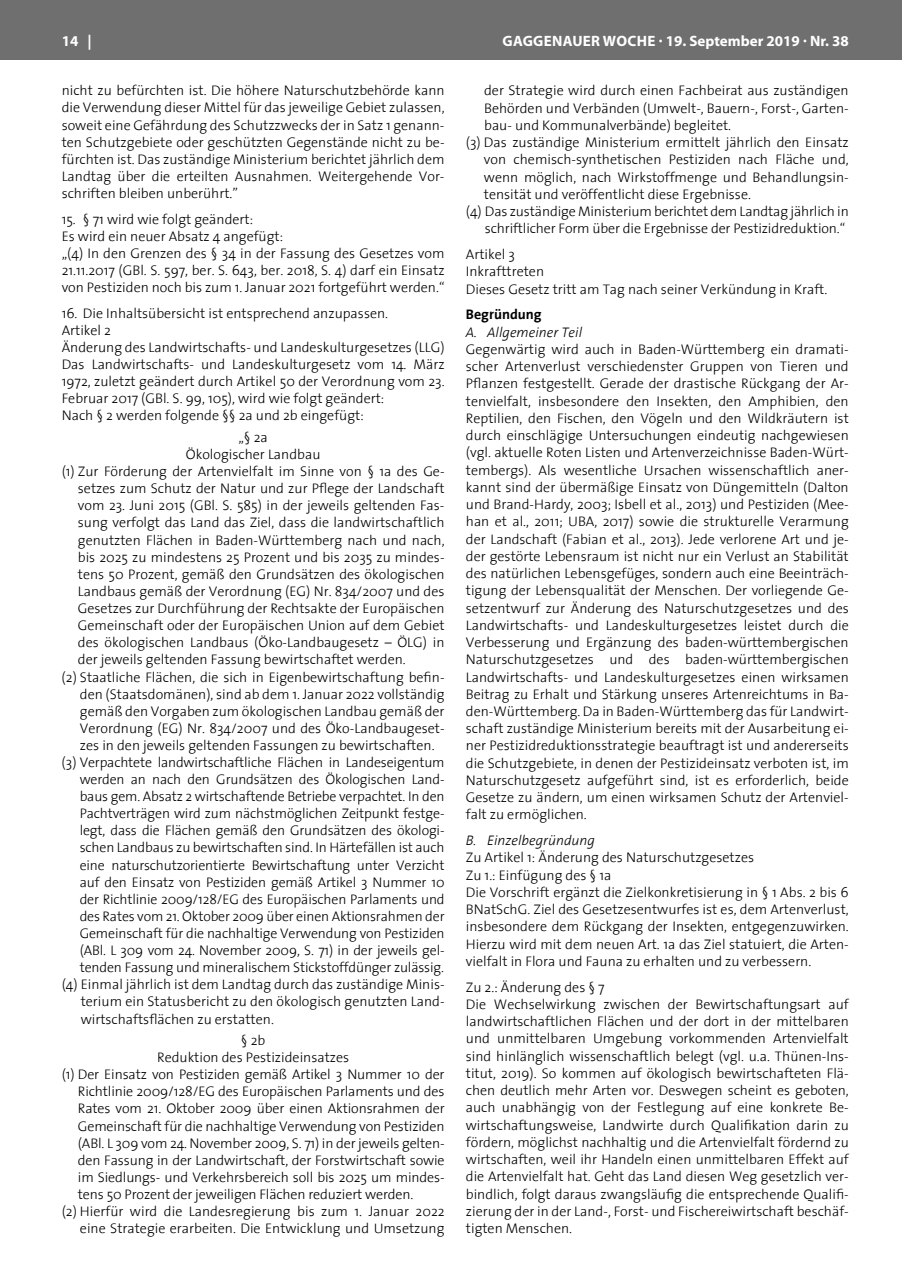
<style>
.page{position:relative;width:902px;height:1280px;background:#fff}
.page>*{position:absolute;margin:0;border:0;box-sizing:border-box;transform-origin:0 0}
.t1{font:700 15px "Myriad Pro";color:#fff}
.t2{font:300 14.1px/17.2px "The Sans";color:#000}
.t3{font:italic 300 14.1px "The Sans";color:#000}
.t4{font:700 14.1px "The Sans";color:#000}
</style>
<div class="page">
<div style="left:0;top:0;width:901px;height:60px;background:#706f6f"></div>
<p class="t1" style="left:62px;top:31px;width:31px">14 |</p>
<p class="t1" style="left:502px;top:31px;width:348px">GAGG ENAUER WOCHE · 19. SEPTEMBER 2019 · NR. 38</p>
<p class="t2" style="left:62px;top:81px;width:384px;text-align:justify">nicht zu befürchten ist. Die höhere Naturschutzbehörde kann die Verwendung dieser Mittel für das jeweilige Gebiet zulassen, soweit eine Gefährdung des Schutzzwecks der in Satz 1 genann&shy;ten Schutzgebiete oder geschützten Gegenstände nicht zu be&shy;fürchten ist. Das zuständige Ministerium berichtet jährlich dem Landtag über die erteilten Ausnahmen. Weitergehende Vor&shy;schriften bleiben unberührt.”</p>
<p class="t2" style="left:62px;top:210px;width:384px">15. § 71 wird wie folgt geändert:<br>Es wird ein neuer Absatz 4 angefügt:<br>„(4) In den Grenzen des § 34 in der Fassung des Gesetzes vom 21.11.2017 (GBl. S. 597, ber. S. 643, ber. 2018, S. 4) darf ein Einsatz von Pestiziden noch bis zum 1. Januar 2021 fortgeführt werden.“</p>
<p class="t2" style="left:62px;top:304px;width:384px">16. Die Inhaltsübersicht ist entsprechend anzupassen.<br>Artikel 2<br>Änderung des Landwirtschafts- und Landeskulturgesetzes (LLG)<br>Das Landwirtschafts- und Landeskulturgesetz vom 14. März 1972, zuletzt geändert durch Artikel 50 der Verordnung vom 23.<br>Februar 2017 (GBl. S. 99, 105), wird wie folgt geändert:<br>Nach § 2 werden folgende §§ 2a und 2b eingefügt:</p>
<p class="t2" style="left:238px;top:428px;width:31px">„§ 2a</p>
<p class="t2" style="left:186px;top:445px;width:136px">Ökologischer Landbau</p>
<p class="t2" style="left:62px;top:462px;width:384px">(1) Zur Förderung der Artenvielfalt im Sinne von § 1a des Ge-</p>
<p class="t2" style="left:78px;top:479px;width:368px">setzes zum Schutz der Natur und zur Pflege der Landschaft</p>
<p class="t2" style="left:78px;top:496px;width:368px">vom 23. Juni 2015 (GBl. S. 585) in der jeweils geltenden Fas-</p>
<p class="t2" style="left:78px;top:514px;width:368px">sung verfolgt das Land das Ziel, dass die landwirtschaftlich</p>
<p class="t2" style="left:78px;top:531px;width:368px">genutzten Flächen in Baden-Württemberg nach und nach,</p>
<p class="t2" style="left:78px;top:548px;width:368px">bis 2025 zu mindestens 25 Prozent und bis 2035 zu mindes-</p>
<p class="t2" style="left:78px;top:565px;width:368px">tens 50 Prozent, gemäß den Grundsätzen des ökologischen</p>
<p class="t2" style="left:78px;top:582px;width:368px">Landbaus gemäß der Verordnung (EG) Nr. 834/2007 und des</p>
<p class="t2" style="left:78px;top:599px;width:368px">Gesetzes zur Durchführung der Rechtsakte der Europäischen</p>
<p class="t2" style="left:78px;top:616px;width:368px">Gemeinschaft oder der Europäischen Union auf dem Gebiet</p>
<p class="t2" style="left:78px;top:633px;width:368px">des ökologischen Landbaus (Öko-Landbaugesetz – ÖLG) in</p>
<p class="t2" style="left:78px;top:650px;width:329px">der jeweils geltenden Fassung bewirtschaftet werden.</p>
<p class="t2" style="left:62px;top:668px;width:384px">(2) Staatliche Flächen, die sich in Eigenbewirtschaftung befin-</p>
<p class="t2" style="left:80px;top:685px;width:366px">den (Staatsdomänen), sind ab dem 1. Januar 2022 vollständig</p>
<p class="t2" style="left:80px;top:702px;width:366px">gemäß den Vorgaben zum ökologischen Landbau gemäß der</p>
<p class="t2" style="left:80px;top:719px;width:366px">Verordnung (EG) Nr. 834/2007 und des Öko-Landbaugeset-</p>
<p class="t2" style="left:80px;top:736px;width:356px">zes in den jeweils geltenden Fassungen zu bewirtschaften.</p>
<p class="t2" style="left:62px;top:753px;width:384px">(3) Verpachtete landwirtschaftliche Flächen in Landeseigentum</p>
<p class="t2" style="left:80px;top:770px;width:366px">werden an nach den Grundsätzen des Ökologischen Land-</p>
<p class="t2" style="left:80px;top:787px;width:366px">baus gem. Absatz 2 wirtschaftende Betriebe verpachtet. In den</p>
<p class="t2" style="left:80px;top:804px;width:366px">Pachtverträgen wird zum nächstmöglichen Zeitpunkt festge-</p>
<p class="t2" style="left:80px;top:821px;width:366px">legt, dass die Flächen gemäß den Grundsätzen des ökologi-</p>
<p class="t2" style="left:80px;top:839px;width:366px">schen Landbaus zu bewirtschaften sind. In Härtefällen ist auch</p>
<p class="t2" style="left:80px;top:856px;width:366px">eine naturschutzorientierte Bewirtschaftung unter Verzicht</p>
<p class="t2" style="left:80px;top:873px;width:366px">auf den Einsatz von Pestiziden gemäß Artikel 3 Nummer 10</p>
<p class="t2" style="left:80px;top:890px;width:366px">der Richtlinie 2009/128/EG des Europäischen Parlaments und</p>
<p class="t2" style="left:80px;top:907px;width:366px">des Rates vom 21. Oktober 2009 über einen Aktionsrahmen der</p>
<p class="t2" style="left:80px;top:924px;width:366px">Gemeinschaft für die nachhaltige Verwendung von Pestiziden</p>
<p class="t2" style="left:80px;top:941px;width:366px">(ABl. L 309 vom 24. November 2009, S. 71) in der jeweils gel-</p>
<p class="t2" style="left:80px;top:958px;width:366px">tenden Fassung und mineralischem Stickstoffdünger zulässig.</p>
<p class="t2" style="left:62px;top:975px;width:384px">(4) Einmal jährlich ist dem Landtag durch das zuständige Minis-</p>
<p class="t2" style="left:81px;top:993px;width:365px">terium ein Statusbericht zu den ökologisch genutzten Land-</p>
<p class="t2" style="left:81px;top:1010px;width:195px">wirtschaftsflächen zu erstatten.</p>
<p class="t2" style="left:241px;top:1031px;width:26px">§ 2b</p>
<p class="t2" style="left:157px;top:1048px;width:194px">Reduktion des Pestizideinsatzes</p>
<p class="t2" style="left:62px;top:1065px;width:384px">(1) Der Einsatz von Pestiziden gemäß Artikel 3 Nummer 10 der</p>
<p class="t2" style="left:78px;top:1082px;width:368px">Richtlinie 2009/128/EG des Europäischen Parlaments und des</p>
<p class="t2" style="left:78px;top:1099px;width:368px">Rates vom 21. Oktober 2009 über einen Aktionsrahmen der</p>
<p class="t2" style="left:78px;top:1117px;width:368px">Gemeinschaft für die nachhaltige Verwendung von Pestiziden</p>
<p class="t2" style="left:78px;top:1134px;width:368px">(ABl. L 309 vom 24. November 2009, S. 71) in der jeweils gelten-</p>
<p class="t2" style="left:78px;top:1151px;width:368px">den Fassung in der Landwirtschaft, der Forstwirtschaft sowie</p>
<p class="t2" style="left:78px;top:1168px;width:368px">im Siedlungs- und Verkehrsbereich soll bis 2025 um mindes-</p>
<p class="t2" style="left:78px;top:1185px;width:337px">tens 50 Prozent der jeweiligen Flächen reduziert werden.</p>
<p class="t2" style="left:62px;top:1202px;width:384px">(2) Hierfür wird die Landesregierung bis zum 1. Januar 2022</p>
<p class="t2" style="left:80px;top:1219px;width:366px">eine Strategie erarbeiten. Die Entwicklung und Umsetzung</p>
<p class="t2" style="left:484px;top:82px;width:366px">der Strategie wird durch einen Fachbeirat aus zuständigen</p>
<p class="t2" style="left:484px;top:99px;width:366px">Behörden und Verbänden (Umwelt-, Bauern-, Forst-, Garten-</p>
<p class="t2" style="left:484px;top:116px;width:248px">bau- und Kommunalverbände) begleitet.</p>
<p class="t2" style="left:466px;top:133px;width:384px">(3) Das zuständige Ministerium ermittelt jährlich den Einsatz</p>
<p class="t2" style="left:484px;top:150px;width:366px">von chemisch-synthetischen Pestiziden nach Fläche und,</p>
<p class="t2" style="left:484px;top:168px;width:366px">wenn möglich, nach Wirkstoffmenge und Behandlungsin-</p>
<p class="t2" style="left:484px;top:185px;width:268px">tensität und veröffentlicht diese Ergebnisse.</p>
<p class="t2" style="left:466px;top:202px;width:384px">(4) Das zuständige Ministerium berichtet dem Landtag jährlich in</p>
<p class="t2" style="left:485px;top:219px;width:362px">schriftlicher Form über die Ergebnisse der Pestizidreduktion.“</p>
<p class="t2" style="left:466px;top:245px;width:363px">Artikel 3<br>Inkrafttreten<br>Dieses Gesetz tritt am Tag nach seiner Verkündung in Kraft.</p>
<p class="t4" style="left:466px;top:303px;width:77px">Begründung</p>
<p class="t3" style="left:466px;top:320px;width:118px">A. Allgemeiner Teil</p>
<p class="t2" style="left:466px;top:340px;width:384px;text-align:justify">Gegenwärtig wird auch in Baden-Württemberg ein dramati&shy;scher Artenverlust verschiedenster Gruppen von Tieren und Pflanzen festgestellt. Gerade der drastische Rückgang der Ar&shy;tenvielfalt, insbesondere den Insekten, den Amphibien, den Reptilien, den Fischen, den Vögeln und den Wildkräutern ist durch einschlägige Untersuchungen eindeutig nachgewiesen (vgl. aktuelle Roten Listen und Artenverzeichnisse Baden-Würt&shy;tembergs). Als wesentliche Ursachen wissenschaftlich aner&shy;kannt sind der übermäßige Einsatz von Düngemitteln (Dalton und Brand-Hardy, 2003; Isbell et al., 2013) und Pestiziden (Mee&shy;han et al., 2011; UBA, 2017) sowie die strukturelle Verarmung der Landschaft (Fabian et al., 2013). Jede verlorene Art und je&shy;der gestörte Lebensraum ist nicht nur ein Verlust an Stabilität des natürlichen Lebensgefüges, sondern auch eine Beeinträch&shy;tigung der Lebensqualität der Menschen. Der vorliegende Ge&shy;setzentwurf zur Änderung des Naturschutzgesetzes und des Landwirtschafts- und Landeskulturgesetzes leistet durch die Verbesserung und Ergänzung des baden-württembergischen Naturschutzgesetzes und des baden-württembergischen Landwirtschafts- und Landeskulturgesetzes einen wirksamen Beitrag zu Erhalt und Stärkung unseres Artenreichtums in Ba&shy;den-Württemberg. Da in Baden-Württemberg das für Landwirt&shy;schaft zuständige Ministerium bereits mit der Ausarbeitung ei&shy;ner Pestizidreduktionsstrategie beauftragt ist und andererseits die Schutzgebiete, in denen der Pestizideinsatz verboten ist, im Naturschutzgesetz aufgeführt sind, ist es erforderlich, beide Gesetze zu ändern, um einen wirksamen Schutz der Artenviel&shy;falt zu ermöglichen.</p>
<p class="t3" style="left:466px;top:829px;width:130px">B. Einzelbegründung</p>
<p class="t2" style="left:466px;top:849px;width:384px">Zu Artikel 1: Änderung des Naturschutzgesetzes<br>Zu 1.: Einfügung des § 1a<br>Die Vorschrift ergänzt die Zielkonkretisierung in § 1 Abs. 2 bis 6<br>BNatSchG. Ziel des Gesetzesentwurfes ist es, dem Artenverlust, insbesondere dem Rückgang der Insekten, entgegenzuwirken.<br>Hierzu wird mit dem neuen Art. 1a das Ziel statuiert, die Arten&shy;vielfalt in Flora und Fauna zu erhalten und zu verbessern.</p>
<p class="t2" style="left:466px;top:978px;width:384px">Zu 2.: Änderung des § 7<br>Die Wechselwirkung zwischen der Bewirtschaftungsart auf landwirtschaftlichen Flächen und der dort in der mittelbaren und unmittelbaren Umgebung vorkommenden Artenvielfalt sind hinlänglich wissenschaftlich belegt (vgl. u.a. Thünen-Ins&shy;titut, 2019). So kommen auf ökologisch bewirtschafteten Flä&shy;chen deutlich mehr Arten vor. Deswegen scheint es geboten, auch unabhängig von der Festlegung auf eine konkrete Be&shy;wirtschaftungsweise, Landwirte durch Qualifikation darin zu fördern, möglichst nachhaltig und die Artenvielfalt fördernd zu wirtschaften, weil ihr Handeln einen unmittelbaren Effekt auf die Artenvielfalt hat. Geht das Land diesen Weg gesetzlich ver&shy;bindlich, folgt daraus zwangsläufig die entsprechende Qualifi&shy;zierung der in der Land-, Forst- und Fischereiwirtschaft beschäf&shy;tigten Menschen.</p>
</div>
